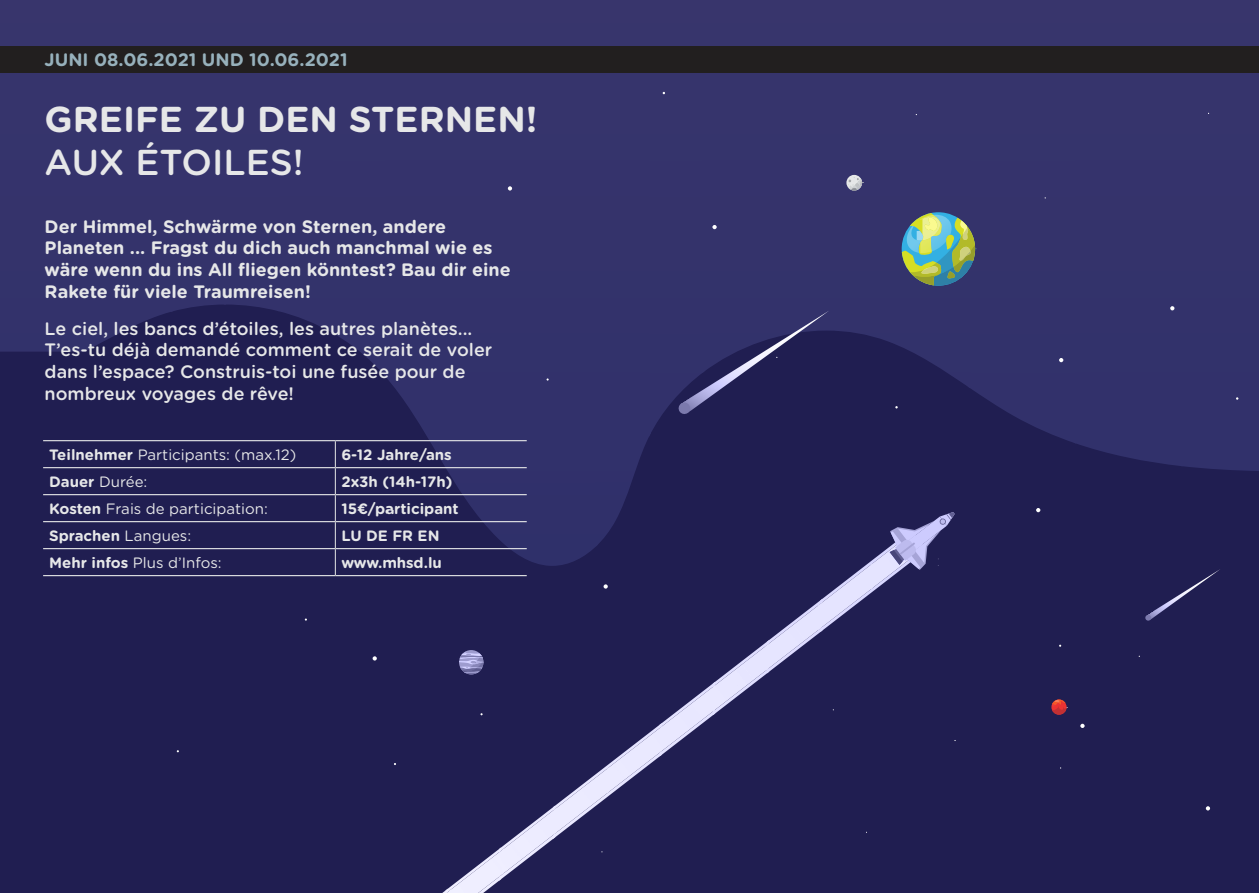
<style>
.page{position:relative;width:1259px;height:893px;background:#201e51}
.page>*{position:absolute;margin:0;border:0;box-sizing:border-box;transform-origin:0 0}
.t1{font:700 36px "Gotham Rounded";color:#e6e7e8}
.t2{font:500 36px "Gotham Rounded";color:#e6e7e8}
.t3{font:500 18px/21.6px "Gotham Rounded";color:#e6e7e8}
.t4{font:700 18px/21.6px "Gotham Rounded";color:#e6e7e8}
.t5{font:700 18px "Gotham Rounded";color:#97b1bc}
.t6{font:15px "Gotham Rounded";color:#e6e7e8}
.t7{font:700 15px "Gotham Rounded";color:#e6e7e8}
.s1{font-weight:700}
.s2{font-weight:400}
</style>
<div class="page">
<img style="left:383px;top:0;width:212px;height:566px">
<img style="left:333px;top:0;width:52px;height:376px">
<div style="left:279px;top:0;width:54px;height:333px;background:#35336c"></div>
<img style="left:595px;top:0;width:54px;height:547px">
<div style="left:1182px;top:0;width:77px;height:471px;background:#34336b"></div>
<div style="left:1075px;top:0;width:107px;height:466px;background:#34336b"></div>
<div style="left:226px;top:0;width:53px;height:311px;background:#35336c"></div>
<div style="left:649px;top:0;width:53px;height:436px;background:#35336b"></div>
<div style="left:970px;top:0;width:106px;height:443px;background:#34336b"></div>
<div style="left:173px;top:0;width:53px;height:311px;background:#35336c"></div>
<div style="left:702px;top:0;width:268px;height:388px;background:#35336c"></div>
<div style="left:0;top:0;width:173px;height:352px;background:#35336c"></div>
<div style="left:0;top:47px;width:1259px;height:26px;background:#221f1f"></div>
<hr style="left:43px;top:440px;width:292px;height:1px;background:#e6e7e8">
<hr style="left:335px;top:440px;width:192px;height:1px;background:#e6e7e8">
<hr style="left:43px;top:467px;width:292px;height:1px;background:#e6e7e8">
<hr style="left:335px;top:467px;width:192px;height:1px;background:#e6e7e8">
<hr style="left:43px;top:494px;width:292px;height:1px;background:#e6e7e8">
<hr style="left:335px;top:494px;width:192px;height:1px;background:#e6e7e8">
<hr style="left:43px;top:521px;width:292px;height:1px;background:#e6e7e8">
<hr style="left:335px;top:521px;width:192px;height:1px;background:#e6e7e8">
<hr style="left:43px;top:548px;width:292px;height:1px;background:#e6e7e8">
<hr style="left:335px;top:548px;width:192px;height:1px;background:#e6e7e8">
<hr style="left:43px;top:575px;width:292px;height:1px;background:#e6e7e8">
<hr style="left:335px;top:575px;width:192px;height:1px;background:#e6e7e8">
<svg style="left:335px;top:441px;width:1px;height:134px"></svg>
<svg style="left:847px;top:175px;width:15px;height:16px"></svg>
<svg style="left:902px;top:213px;width:74px;height:73px;background:#6a8e73"></svg>
<img style="left:906px;top:215px;width:46px;height:38px">
<img style="left:920px;top:215px;width:22px;height:38px">
<img style="left:916px;top:231px;width:17px;height:10px">
<img style="left:922px;top:217px;width:20px;height:23px">
<svg style="left:442px;top:889px;width:7px;height:4px"></svg>
<img style="left:449px;top:848px;width:55px;height:45px">
<img style="left:502px;top:808px;width:54px;height:67px">
<img style="left:554px;top:767px;width:55px;height:67px">
<img style="left:607px;top:685px;width:108px;height:108px">
<img style="left:713px;top:645px;width:54px;height:66px">
<img style="left:765px;top:604px;width:55px;height:67px">
<img style="left:818px;top:563px;width:55px;height:67px">
<img style="left:870px;top:547px;width:31px;height:42px">
<svg style="left:889px;top:512px;width:66px;height:58px"></svg>
<svg style="left:712px;top:225px;width:4px;height:4px"></svg>
<svg style="left:372px;top:656px;width:5px;height:5px"></svg>
<svg style="left:508px;top:186px;width:4px;height:5px"></svg>
<svg style="left:1036px;top:508px;width:4px;height:4px"></svg>
<svg style="left:1080px;top:724px;width:4px;height:4px"></svg>
<svg style="left:1170px;top:306px;width:4px;height:4px"></svg>
<svg style="left:1059px;top:358px;width:4px;height:4px"></svg>
<svg style="left:1205px;top:806px;width:5px;height:4px"></svg>
<svg style="left:603px;top:584px;width:5px;height:5px"></svg>
<img style="left:681px;top:310px;width:148px;height:103px">
<svg style="left:678px;top:402px;width:13px;height:13px"></svg>
<img style="left:1150px;top:569px;width:70px;height:50px">
<svg style="left:1145px;top:614px;width:6px;height:7px"></svg>
<svg style="left:1051px;top:699px;width:16px;height:16px"></svg>
<svg style="left:459px;top:651px;width:24px;height:23px"></svg>
<p class="t5" style="left:45px;top:50px;width:304px">JUNI 08.06.2021 UND 10.06.2021</p>
<h1 class="t1" style="left:45px;top:98px;width:494px">GREIFE ZU DEN STERNEN!</h1>
<h1 class="t2" style="left:45px;top:142px;width:261px">AUX ÉTOILES!</h1>
<p class="t4" style="left:45px;top:215px;width:467px">Der Himmel, Schwärme von Sternen, andere Planeten ... Fragst du dich auch manchmal wie es wäre wenn du ins All fliegen könntest? Bau dir eine Rakete für viele Traumreisen!</p>
<p class="t3" style="left:45px;top:317px;width:449px">Le ciel, les bancs d’étoiles, les autres planètes...<br>T’es-tu déjà demandé comment ce serait de voler dans l’espace? Construis-toi une fusée pour de nombreux voyages de rêve!</p>
<p class="t6" style="left:49px;top:448px;width:249px"><span class="s1">Teilnehmer</span> Participants: (max.12)</p>
<p class="t7" style="left:341px;top:446px;width:112px">6-12 Jahre/ans</p>
<p class="t6" style="left:49px;top:475px;width:100px"><span class="s1">Dauer</span> Durée:</p>
<p class="t7" style="left:341px;top:473px;width:113px">2x3h (14h-17h)</p>
<p class="t6" style="left:49px;top:502px;width:220px"><span class="s1">Kosten</span> Frais de participation:</p>
<p class="t7" style="left:341px;top:500px;width:119px">15€/participant</p>
<p class="t7" style="left:49px;top:527px;width:144px">Sprachen <span class="s2">Langues:</span></p>
<p class="t7" style="left:341px;top:527px;width:100px">LU DE FR EN</p>
<p class="t6" style="left:49px;top:556px;width:174px"><span class="s1">Mehr infos</span> Plus d’Infos:</p>
<p class="t7" style="left:341px;top:554px;width:102px">www.mhsd.lu</p>
</div>
